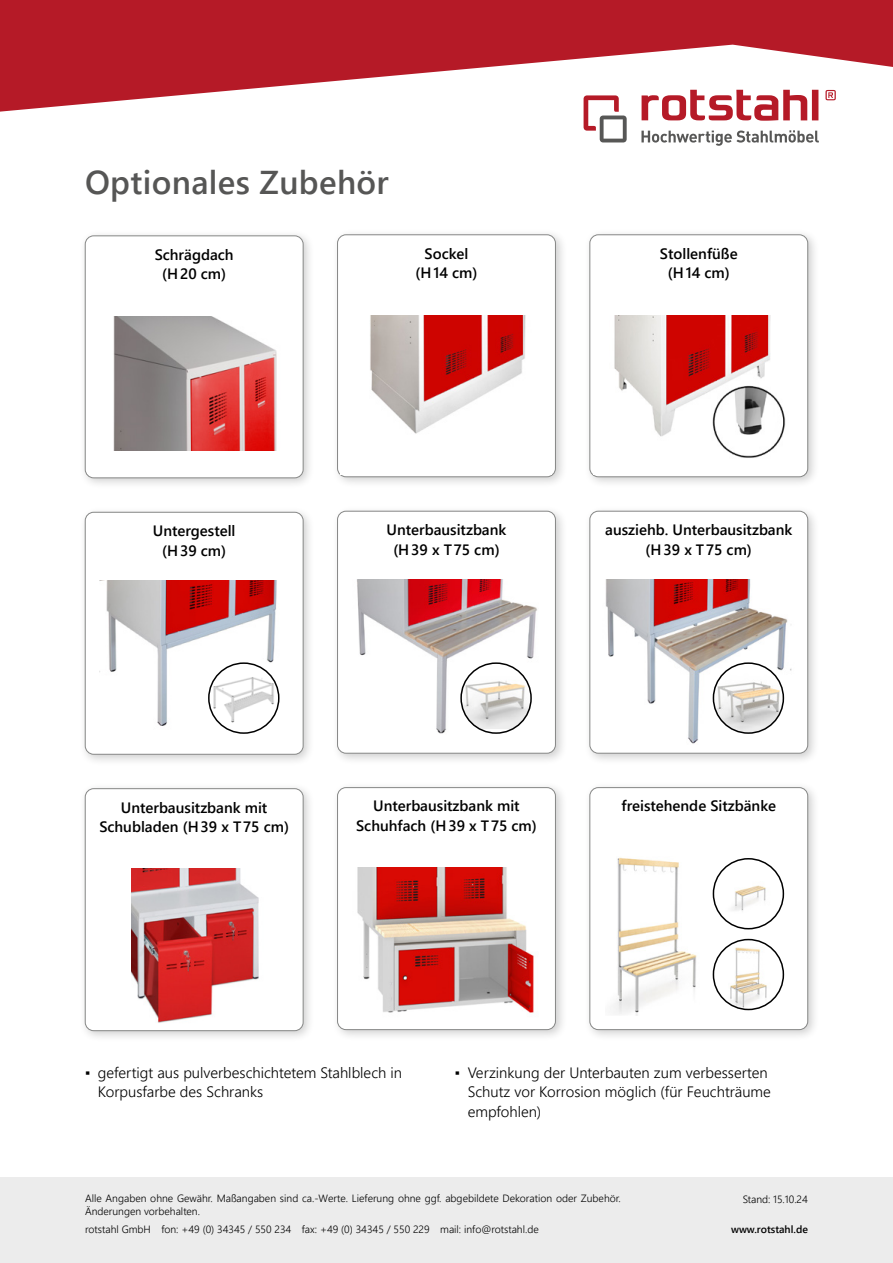
<style>
.page{position:relative;width:893px;height:1263px;background:#fff}
.page>*{position:absolute;margin:0;border:0;box-sizing:border-box;transform-origin:0 0}
.t1{font:600 33px "Segoe UI";letter-spacing:.01em;color:#565655}
.t2{font:600 15px/19.5px "Segoe UI";color:#000;text-align:center}
.t3{font:300 15px/19.5px "Segoe UI";color:#000}
.t4{font:300 10.5px/13.5px "Segoe UI";color:#000}
.t5{font:600 10.5px "Segoe UI";color:#000}
.s1{font-weight:600}
</style>
<div class="page">
<div style="left:0;top:1178px;width:893px;height:85px;background:#ececec"></div>
<svg style="left:642px;top:112px;width:176px;height:9px"></svg>
<svg style="left:641px;top:130px;width:178px;height:16px"></svg>
<svg style="left:584px;top:112px;width:43px;height:30px"></svg>
<svg style="left:0;top:0;width:893px;height:112px;fill:#b51a27"></svg>
<div style="left:583px;top:228px;width:237px;height:261px;background:#000;opacity:.2"></div>
<div style="left:590px;top:235px;width:218px;height:242px;background:#fff;border-radius:9px"></div>
<div style="left:590px;top:235px;width:218px;height:242px;border:1px solid #868786;border-radius:9px"></div>
<img style="left:593px;top:315px;width:193px;height:159px">
<div style="left:583px;top:505px;width:237px;height:260px;background:#000;opacity:.2"></div>
<div style="left:590px;top:511px;width:218px;height:242px;background:#fff;border-radius:9px"></div>
<div style="left:590px;top:511px;width:218px;height:242px;border:1px solid #868786;border-radius:9px"></div>
<img style="left:605px;top:579px;width:187px;height:165px">
<div style="left:331px;top:228px;width:236px;height:261px;background:#000;opacity:.2"></div>
<div style="left:338px;top:235px;width:217px;height:242px;background:#fff;border-radius:9px"></div>
<div style="left:337px;top:235px;width:219px;height:242px;border:1px solid #868786;border-radius:9px"></div>
<img style="left:370px;top:315px;width:156px;height:119px">
<div style="left:331px;top:781px;width:236px;height:260px;background:#000;opacity:.2"></div>
<div style="left:338px;top:788px;width:217px;height:241px;background:#fff;border-radius:9px"></div>
<div style="left:337px;top:787px;width:219px;height:243px;border:1px solid #868786;border-radius:9px"></div>
<img style="left:357px;top:868px;width:177px;height:145px">
<div style="left:331px;top:505px;width:236px;height:260px;background:#000;opacity:.2"></div>
<div style="left:338px;top:511px;width:217px;height:242px;background:#fff;border-radius:9px"></div>
<div style="left:337px;top:511px;width:219px;height:242px;border:1px solid #868786;border-radius:9px"></div>
<img style="left:357px;top:579px;width:180px;height:155px">
<div style="left:79px;top:229px;width:236px;height:261px;background:#000;opacity:.2"></div>
<div style="left:85px;top:236px;width:218px;height:242px;background:#fff;border-radius:9px"></div>
<div style="left:85px;top:236px;width:218px;height:242px;border:1px solid #868786;border-radius:9px"></div>
<img style="left:113px;top:316px;width:164px;height:134px">
<div style="left:79px;top:782px;width:236px;height:260px;background:#000;opacity:.2"></div>
<div style="left:85px;top:789px;width:218px;height:242px;background:#fff;border-radius:9px"></div>
<div style="left:85px;top:788px;width:218px;height:243px;border:1px solid #868786;border-radius:9px"></div>
<img style="left:131px;top:869px;width:128px;height:154px">
<div style="left:79px;top:506px;width:236px;height:260px;background:#000;opacity:.2"></div>
<div style="left:85px;top:512px;width:218px;height:242px;background:#fff;border-radius:9px"></div>
<div style="left:85px;top:512px;width:218px;height:242px;border:1px solid #868786;border-radius:9px"></div>
<img style="left:99px;top:580px;width:181px;height:154px">
<img style="left:209px;top:668px;width:70px;height:63px">
<div style="left:208px;top:662px;width:71px;height:72px;border:2px solid #000;border-radius:50%"></div>
<img style="left:462px;top:663px;width:68px;height:66px">
<div style="left:460px;top:662px;width:72px;height:72px;border:2px solid #000;border-radius:50%"></div>
<img style="left:713px;top:663px;width:70px;height:70px;border-radius:35px">
<div style="left:713px;top:662px;width:71px;height:72px;border:2px solid #000;border-radius:50%"></div>
<div style="left:583px;top:781px;width:237px;height:260px;background:#000;opacity:.2"></div>
<div style="left:590px;top:788px;width:218px;height:241px;background:#fff;border-radius:9px"></div>
<div style="left:590px;top:787px;width:218px;height:243px;border:1px solid #868786;border-radius:9px"></div>
<img style="left:613px;top:857px;width:122px;height:159px">
<img style="left:716px;top:859px;width:64px;height:54px">
<div style="left:713px;top:858px;width:71px;height:71px;border:2px solid #000;border-radius:50%"></div>
<img style="left:716px;top:947px;width:64px;height:62px">
<div style="left:713px;top:939px;width:71px;height:71px;border:2px solid #000;border-radius:50%"></div>
<h1 class="t1" style="left:85px;top:151px;width:305px">Optionales Zubehör</h1>
<p class="t2" style="left:155px;top:243px;width:81px">Schrägdach (H20 cm)</p>
<p class="t2" style="left:415px;top:242px;width:63px">Sockel (H14 cm)</p>
<p class="t2" style="left:660px;top:242px;width:79px">Stollenfüße (H14 cm)</p>
<p class="t2" style="left:153px;top:520px;width:84px">Untergestell (H39 cm)</p>
<p class="t2" style="left:387px;top:519px;width:121px">Unterbausitzbank (H39 x T75 cm)</p>
<p class="t2" style="left:605px;top:519px;width:189px">ausziehb. Unterbausitzbank (H39 x T75 cm)</p>
<p class="t2" style="left:99px;top:796px;width:191px">Unterbausitzbank mit<br>Schubladen (H39 x T75 cm)</p>
<p class="t2" style="left:356px;top:795px;width:182px">Unterbausitzbank mit<br>Schuhfach (H39 x T75 cm)</p>
<p class="t2" style="left:622px;top:795px;width:156px">freistehende Sitzbänke</p>
<p class="t3" style="left:98px;top:1061px;width:306px;text-indent:-13px"><span class="s1">▪</span> gefertigt aus pulverbeschichtetem Stahlblech in<br>Korpusfarbe des Schranks</p>
<p class="t3" style="left:468px;top:1061px;width:305px;text-indent:-13px"><span class="s1">▪</span> Verzinkung der Unterbauten zum verbesserten<br>Schutz vor Korrosion möglich (für Feuchträume empfohlen)</p>
<p class="t4" style="left:85px;top:1190px;width:537px">Alle Angaben ohne Gewähr. Maßangaben sind ca.-Werte. Lieferung ohne ggf. abgebildete Dekoration oder Zubehör.<br>Änderungen vorbehalten.</p>
<p class="t4" style="left:85px;top:1222px;width:455px">rotstahl GmbH fon: +49 (0) 34345 / 550 234 fax: +49 (0) 34345 / 550 229 mail: info@rotstahl.de</p>
<p class="t4" style="left:743px;top:1191px;width:67px">Stand: 15.10.24</p>
<p class="t5" style="left:731px;top:1219px;width:78px">www.rotstahl.de</p>
</div>
